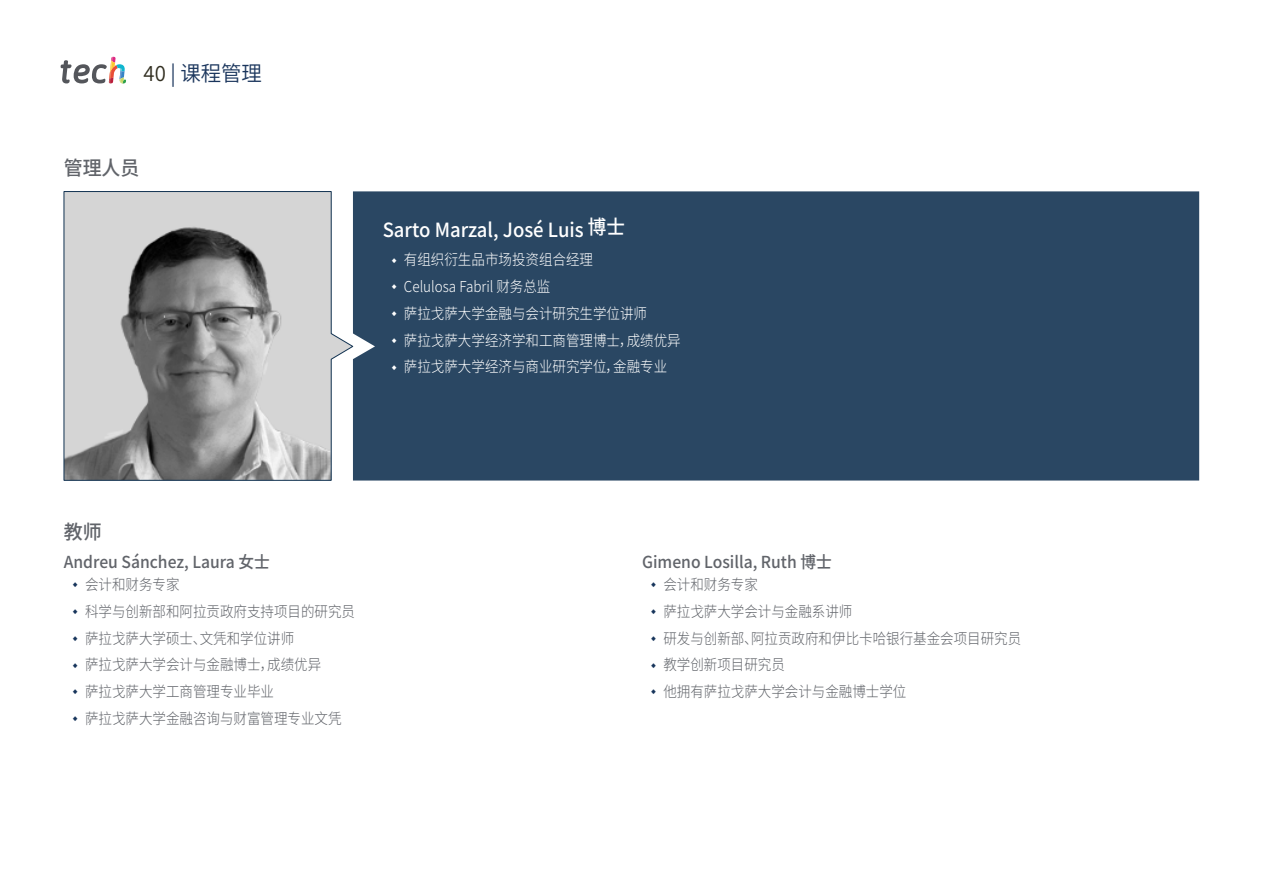
<style>
.page{position:relative;width:1263px;height:893px;background:#fff}
.page>*{position:absolute;margin:0;border:0;box-sizing:border-box;transform-origin:0 0}
.t1{font:21px "Source Han Sans CN";color:#1a355c}
.t2{font:500 19.5px "Source Han Sans CN";color:#fff;scale:.95 1}
.t3{font:500 19.5px "Source Han Sans CN";color:#61646a}
.t4{font:500 16.5px "Source Han Sans CN";color:#61646a;scale:.95 1}
.t5{font:300 15px/26.7px "Source Han Sans CN";color:#61646a;scale:.9 1}
.t6{font:300 15px/26.7px "Source Han Sans CN";color:#fff;scale:.9 1}
.s1{color:#312e20}
</style>
<div class="page">
<svg style="left:61px;top:57px;width:65px;height:27px"></svg>
<div style="left:353px;top:191px;width:846px;height:290px;background:#2a4763"></div>
<svg style="left:64px;top:191px;width:289px;height:290px;background:#aeafaf"></svg>
<svg style="left:392px;top:258px;width:5px;height:5px"></svg>
<svg style="left:392px;top:285px;width:5px;height:5px"></svg>
<svg style="left:392px;top:311px;width:5px;height:5px"></svg>
<svg style="left:392px;top:338px;width:5px;height:5px"></svg>
<svg style="left:392px;top:365px;width:5px;height:5px"></svg>
<h1 class="t1" style="left:144px;top:61px;width:120px"><span class="s1">40</span> | 课程管理</h1>
<h2 class="t3" style="left:64px;top:157px;width:77px">管理人员</h2>
<h2 class="t2" style="left:383px;top:219px;width:256px">Sarto Marzal, José Luis 博士</h2>
<p class="t6" style="left:404px;top:247px;width:309px">有组织衍生品市场投资组合经理<br>Celulosa Fabril 财务总监<br>萨拉戈萨大学金融与会计研究生学位讲师<br>萨拉戈萨大学经济学和工商管理博士，成绩优异萨拉戈萨大学经济与商业研究学位，金融专业</p>
<h2 class="t3" style="left:64px;top:520px;width:39px">教师</h2>
<p class="t4" style="left:64px;top:552px;width:218px">Andreu Sánchez, Laura 女士</p>
<p class="t5" style="left:85px;top:572px;width:301px">会计和财务专家<br>科学与创新部和阿拉贡政府支持项目的研究员萨拉戈萨大学硕士、文凭和学位讲师<br>萨拉戈萨大学会计与金融博士，成绩优异<br>萨拉戈萨大学工商管理专业毕业<br>萨拉戈萨大学金融咨询与财富管理专业文凭</p>
<p class="t4" style="left:642px;top:552px;width:201px">Gimeno Losilla, Ruth 博士</p>
<p class="t5" style="left:663px;top:572px;width:399px">会计和财务专家<br>萨拉戈萨大学会计与金融系讲师<br>研发与创新部、阿拉贡政府和伊比卡哈银行基金会项目研究员教学创新项目研究员<br>他拥有萨拉戈萨大学会计与金融博士学位</p>
</div>
